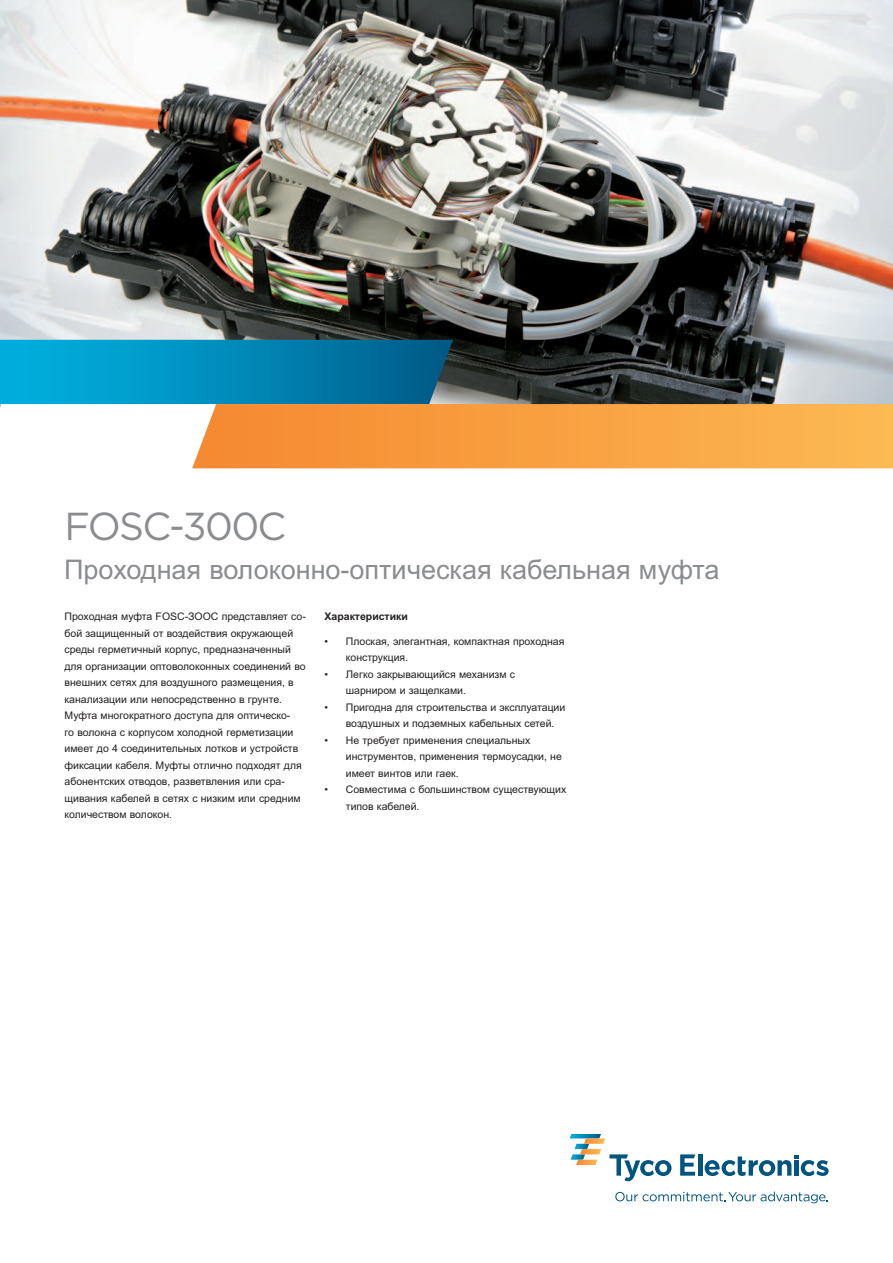
<style>
.page{position:relative;width:893px;height:1263px;background:#fff}
.page>*{position:absolute;margin:0;border:0;box-sizing:border-box;transform-origin:0 0}
.t1{font:39px "Gotham";letter-spacing:-.045em;color:#8a8c8f}
.t2{font:27px "Arial Cyr";color:#8a8c8f}
.t3{font:10.5px/16.5px "Arial Cyr";color:#231f20}
.t4{font:700 10.5px "Arial Cyr";color:#231f20}
</style>
<div class="page">
<img style="left:1px;top:0;width:892px;height:340px">
<svg style="left:1px;top:340px;width:892px;height:128px;background:#919279"></svg>
<svg style="left:680px;top:1154px;width:15px;height:22px"></svg>
<hr style="left:698px;top:1154px;width:4px;height:22px;background:#005480">
<svg style="left:705px;top:1155px;width:124px;height:21px"></svg>
<svg style="left:615px;top:1191px;width:213px;height:12px"></svg>
<svg style="left:570px;top:1135px;width:101px;height:46px"></svg>
<h1 class="t1" style="left:64px;top:511px;width:223px">FOSC-300C</h1>
<h2 class="t2" style="left:64px;top:559px;width:657px">Проходная волоконно-оптическая кабельная муфта</h2>
<p class="t4" style="left:325px;top:612px;width:85px">Характеристики</p>
<p class="t3" style="left:346px;top:634px;width:220px;text-indent:-21px">• Плоская, элегантная, компактная проходная конструкция.</p>
<p class="t3" style="left:346px;top:667px;width:171px;text-indent:-21px">• Легко закрывающийся механизм с шарниром и защелками.</p>
<p class="t3" style="left:346px;top:700px;width:221px;text-indent:-21px">• Пригодна для строительства и эксплуатации воздушных и подземных кабельных сетей.</p>
<p class="t3" style="left:346px;top:733px;width:218px;text-indent:-21px">• Не требует применения специальных инструментов, применения термоусадки, не имеет винтов или гаек.</p>
<p class="t3" style="left:346px;top:782px;width:222px;text-indent:-21px">• Совместима с большинством существующих типов кабелей.</p>
<p class="t3" style="left:65px;top:609px;width:243px">Проходная муфта FOSC-ЗООС представляет со&shy;бой защищенный от воздействия окружающей среды герметичный корпус, предназначенный для организации оптоволоконных соединений во внешних сетях для воздушного размещения, в канализации или непосредственно в грунте.<br>Муфта многократного доступа для оптическо-<br>го волокна с корпусом холодной герметизации имеет до 4 соединительных лотков и устройств фиксации кабеля. Муфты отлично подходят для абонентских отводов, разветвления или сра&shy;щивания кабелей в сетях с низким или средним количеством волокон.</p>
</div>
